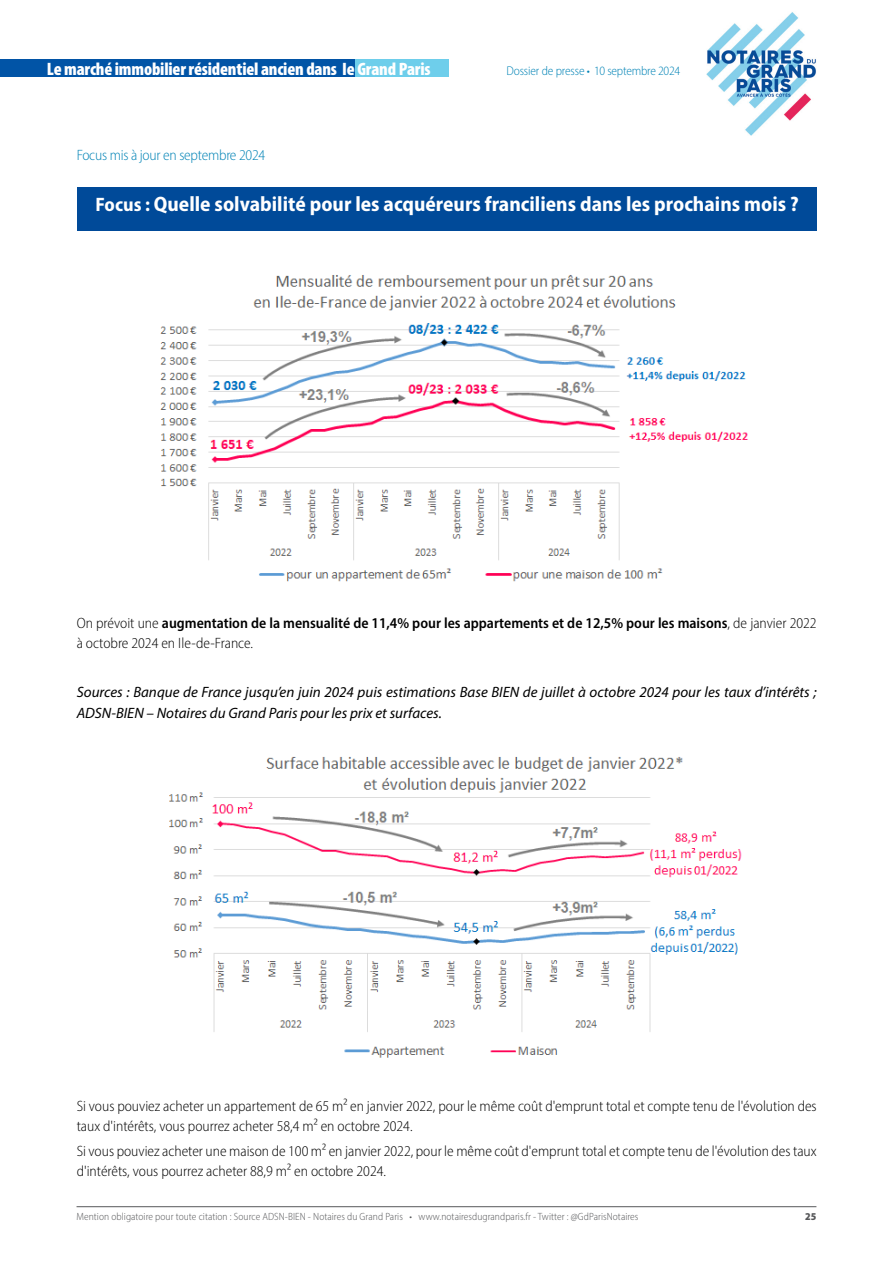
<style>
.page{position:relative;width:893px;height:1263px;background:#fff}
.page>*{position:absolute;margin:0;border:0;box-sizing:border-box;transform-origin:0 0}
.t1{font:700 semi-condensed 21px "Myriad Pro";color:#fff}
.t2{font:900 condensed 18px "Myriad Pro";letter-spacing:-.01em;color:#fff}
.NOT_CI_Texte{font:300 semi-condensed 15px/20.2px "Myriad Pro";color:#000}
.NOT_CI_Texte-2{font:italic 15px/20.2px "Myriad Pro";color:#000}
.NOT_CI_Texte-3{font:600 semi-condensed 15px/20.2px "Myriad Pro";color:#000}
.NOT_CI_Tetiere_suite_date{font:300 semi-condensed 15px "Myriad Pro";letter-spacing:-.015em;color:#0083b6}
.t3{font:300 semi-condensed 12.75px "Myriad Pro";letter-spacing:-.015em;color:#0083b6}
.t4{font:300 semi-condensed 10.5px "Myriad Pro";letter-spacing:.005em;color:#57585a}
.t5{font:900 semi-condensed 10.5px "Myriad Pro";color:#57585a}
.s1{font-size:19.5px}
.s2{font-weight:300}
</style>
<div class="page">
<hr style="left:77px;top:1206px;width:739px;height:1px;background:#57585a">
<img style="left:706px;top:12px;width:110px;height:124px">
<div style="left:0;top:60px;width:380px;height:17px;background:#0154a6"></div>
<div style="left:355px;top:60px;width:94px;height:17px;background:#6eceeb"></div>
<div style="left:77px;top:187px;width:740px;height:44px;background:#004a99"></div>
<img style="left:160px;top:275px;width:589px;height:307px">
<img style="left:169px;top:756px;width:573px;height:302px">
<p class="t2" style="left:47px;top:58px;width:385px">Le marché immobilier résidentiel ancien dans Ie Grand Paris</p>
<p class="t3" style="left:506px;top:63px;width:175px">Dossier de presse • 10 septembre 2024</p>
<p class="NOT_CI_Tetiere_suite_date" style="left:77px;top:146px;width:190px">Focus mis à jour en septembre 2024</p>
<p class="t1" style="left:96px;top:191px;width:705px"><span class="s1">Focus :</span> Quelle solvabilité pour les acquéreurs franciliens dans les prochains mois ?</p>
<p class="NOT_CI_Texte-3" style="left:77px;top:613px;width:741px"><span class="s2">On prévoit une</span> augmentation de la mensualité de 11,4% pour les appartements et de 12,5% pour les maisons<span class="s2">, de janvier 2022 à octobre 2024 en Ile-de-France.</span></p>
<p class="NOT_CI_Texte-2" style="left:77px;top:682px;width:741px">Sources : Banque de France jusqu’en juin 2024 puis estimations Base BIEN de juillet à octobre 2024 pour les taux d’intérêts ;<br>ADSN-BIEN – Notaires du Grand Paris pour les prix et surfaces.</p>
<p class="NOT_CI_Texte" style="left:77px;top:1096px;width:741px">Si vous pouviez acheter un appartement de 65 m² en janvier 2022, pour le même coût d'emprunt total et compte tenu de l'évolution des taux d'intérêts, vous pourrez acheter 58,4 m² en octobre 2024.</p>
<p class="NOT_CI_Texte" style="left:77px;top:1140px;width:741px">Si vous pouviez acheter une maison de 100 m² en janvier 2022, pour le même coût d'emprunt total et compte tenu de l'évolution des taux d'intérêts, vous pourrez acheter 88,9 m² en octobre 2024.</p>
<p class="t4" style="left:77px;top:1210px;width:563px">Mention obligatoire pour toute citation : Source ADSN-BIEN - Notaires du Grand Paris • www.notairesdugrandparis.fr - Twitter : @GdParisNotaires</p>
<p class="t5" style="left:805px;top:1209px;width:13px">25</p>
</div>
